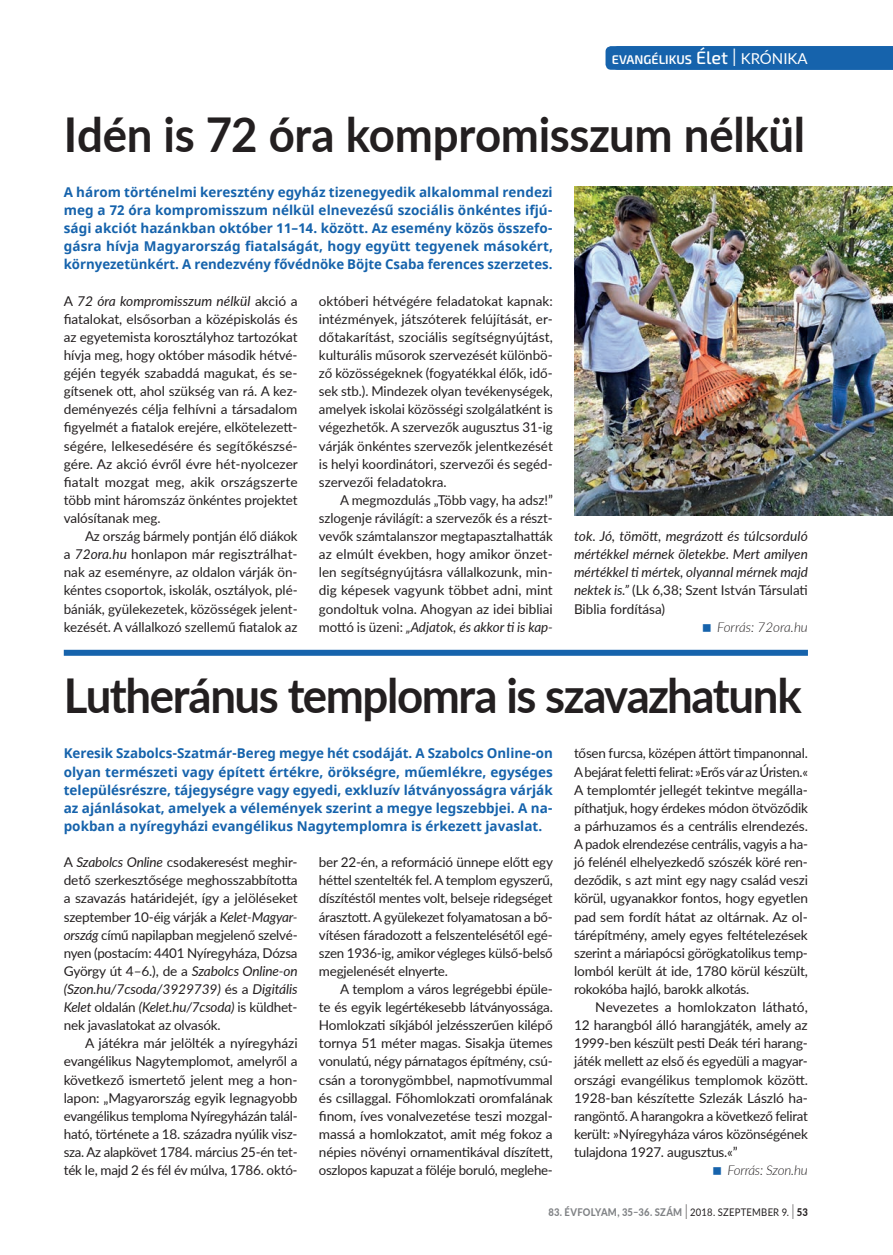
<style>
.page{position:relative;width:893px;height:1255px;background:#fff}
.page>*{position:absolute;margin:0;border:0;box-sizing:border-box;transform-origin:0 0}
.t1{font:700 48px "Lato";letter-spacing:-.025em;color:#231f20;scale:.95 1}
.t2{font:700 48px "Lato";letter-spacing:-.005em;color:#231f20;scale:.95 1}
.t3{font:13.5px/18.1px "Lato";letter-spacing:-.015em;color:#231f20;text-align:justify}
.t4{font:700 13.5px/18.1px "Noto Sans";color:#1663ac;text-align:justify}
.t5{font:italic 13.5px/18.1px "Lato";color:#231f20;text-align:justify}
.t6{font:italic 300 13.5px "Lato";letter-spacing:-.015em;color:#231f20}
.t7{font:600 12.6px "Exo 2";color:#fff}
.t8{font:800 10.5px "Lato";letter-spacing:.025em;color:#808285;scale:.9 1}
.s1{font-weight:500;font-size:18px}
.s2{font-weight:300;font-size:25.2px}
.s3{font-family:"Lato";font-weight:400;font-size:15px}
.s4{font-style:italic}
.s5{font-style:normal}
.s6{font-weight:300;font-size:21px;color:#231f20}
.s7{font-weight:400;color:#231f20}
.s8{color:#231f20}
</style>
<div class="page">
<div style="left:605px;top:46px;width:288px;height:24px;background:#1663ac"></div>
<div style="left:64px;top:649px;width:744px;height:6px;background:#1663ac"></div>
<img style="left:574px;top:186px;width:319px;height:329px">
<p class="t7" style="left:612px;top:52px;width:197px">EVANGÉLIKUS <span class="s1">Élet</span> <span class="s2">I</span> <span class="s3">KRÓNIKA</span></p>
<p class="t7" style="left:619px;top:52px;width:189px">EVANGÉLIKUS <span class="s1">Élet</span> <span class="s2">I</span> <span class="s3">XXXXXX</span></p>
<h1 class="t2" style="left:64px;top:99px;width:782px">Idén is 72 óra kompromisszum nélkül</h1>
<p class="t4" style="left:64px;top:183px;width:491px">A három történelmi keresztény egyház tizenegyedik alkalommal rendezi meg a 72 óra kompromisszum nélkül elnevezésű szociális önkéntes ifjú&shy;sági akciót hazánkban október 11–14. között. Az esemény közös összefo&shy;gásra hívja Magyarország fiatalságát, hogy együtt tegyenek másokért, környezetünkért. A rendezvény fővédnöke Böjte Csaba ferences szerzetes.</p>
<p class="t3" style="left:64px;top:291px;width:236px">A <span class="s4">72 óra kompromisszum nélkül</span> akció a fiatalokat, elsősorban a középiskolás és az egyetemista korosztályhoz tartozókat hívja meg, hogy október második hétvé&shy;géjén tegyék szabaddá magukat, és se&shy;gítsenek ott, ahol szükség van rá. A kez&shy;deményezés célja felhívni a társadalom figyelmét a fiatalok erejére, elkötelezett&shy;ségére, lelkesedésére és segítőkészsé&shy;gére. Az akció évről évre hét-nyolcezer fiatalt mozgat meg, akik országszerte több mint háromszáz önkéntes projektet valósítanak meg.</p>
<p class="t3" style="left:64px;top:526px;width:235px;text-indent:21px">Az ország bármely pontján élő diákok a <span class="s4">72ora.hu</span> honlapon már regisztrálhat&shy;nak az eseményre, az oldalon várják ön&shy;kéntes csoportok, iskolák, osztályok, plé&shy;bániák, gyülekezetek, közösségek jelent&shy;kezését. A vállalkozó szellemű fiatalok az</p>
<p class="t3" style="left:319px;top:291px;width:235px">októberi hétvégére feladatokat kapnak: intézmények, játszóterek felújítását, er&shy;dőtakarítást, szociális segítségnyújtást, kulturális műsorok szervezését különbö&shy;ző közösségeknek (fogyatékkal élők, idő&shy;sek stb.). Mindezek olyan tevékenységek, amelyek iskolai közösségi szolgálatként is végezhetők. A szervezők augusztus 31-ig várják önkéntes szervezők jelentkezését is helyi koordinátori, szervezői és segéd&shy;szervezői feladatokra.</p>
<p class="t3" style="left:319px;top:490px;width:236px;text-indent:21px">A megmozdulás „Több vagy, ha adsz!” szlogenje rávilágít: a szervezők és a részt&shy;vevők számtalanszor megtapasztalhatták az elmúlt években, hogy amikor önzet&shy;len segítségnyújtásra vállalkozunk, min&shy;dig képesek vagyunk többet adni, mint gondoltuk volna. Ahogyan az idei bibliai mottó is üzeni: <span class="s4">„Adjatok, és akkor ti is kap-</span></p>
<p class="t5" style="left:574px;top:526px;width:235px">tok. Jó, tömött, megrázott és túlcsorduló mértékkel mérnek öletekbe. Mert amilyen mértékkel ti mértek, olyannal mérnek majd nektek is.” <span class="s5">(Lk 6,38; Szent István Társulati Biblia fordítása)</span></p>
<p class="t6" style="left:717px;top:617px;width:92px">Forrás: 72ora.hu</p>
<h1 class="t1" style="left:64px;top:660px;width:778px">Lutheránus templomra is szavazhatunk</h1>
<p class="t4" style="left:64px;top:744px;width:491px">Keresik Szabolcs-Szatmár-Bereg megye hét csodáját. A Szabolcs Online-on olyan természeti vagy épített értékre, örökségre, műemlékre, egységes településrészre, tájegységre vagy egyedi, exkluzív látványosságra várják az ajánlásokat, amelyek a vélemények szerint a megye legszebbjei. A na&shy;pokban a nyíregyházi evangélikus Nagytemplomra is érkezett javaslat.</p>
<p class="t3" style="left:574px;top:744px;width:235px">tősen furcsa, középen áttört timpanonnal.<br>A bejárat feletti felirat: »Erős vár az Úristen.« A templomtér jellegét tekintve megálla&shy;píthatjuk, hogy érdekes módon ötvöződik a párhuzamos és a centrális elrendezés.<br>A padok elrendezése centrális, vagyis a ha&shy;jó felénél elhelyezkedő szószék köré ren&shy;deződik, s azt mint egy nagy család veszi körül, ugyanakkor fontos, hogy egyetlen pad sem fordít hátat az oltárnak. Az ol&shy;tárépítmény, amely egyes feltételezések szerint a máriapócsi görögkatolikus temp&shy;lomból került át ide, 1780 körül készült, rokokóba hajló, barokk alkotás.</p>
<p class="t3" style="left:574px;top:997px;width:235px;text-indent:21px">Nevezetes a homlokzaton látható, 12 harangból álló harangjáték, amely az 1999-ben készült pesti Deák téri harang&shy;játék mellett az első és egyedüli a magyar&shy;országi evangélikus templomok között.<br>1928-ban készítette Szlezák László ha&shy;rangöntő. A harangokra a következő felirat került: »Nyíregyháza város közönségének tulajdona 1927. augusztus.«”</p>
<p class="t6" style="left:727px;top:1160px;width:82px">Forrás: Szon.hu</p>
<p class="t3" style="left:64px;top:852px;width:235px">A <span class="s4">Szabolcs Online</span> csodakeresést meghir&shy;dető szerkesztősége meghosszabbította a szavazás határidejét, így a jelöléseket szeptember 10-éig várják a <span class="s4">Kelet-Magyar&shy;ország</span> című napilapban megjelenő szelvé&shy;nyen (postacím: 4401 Nyíregyháza, Dózsa György út 4–6.), de a <span class="s4">Szabolcs Online-on (Szon.hu/7csoda/3929739)</span> és a <span class="s4">Digitális Kelet</span> oldalán <span class="s4">(Kelet.hu/7csoda)</span> is küldhet&shy;nek javaslatokat az olvasók.</p>
<p class="t3" style="left:64px;top:1033px;width:235px;text-indent:21px">A játékra már jelölték a nyíregyházi evangélikus Nagytemplomot, amelyről a következő ismertető jelent meg a hon&shy;lapon: „Magyarország egyik legnagyobb evangélikus temploma Nyíregyházán talál&shy;ható, története a 18. századra nyúlik vis - sza. Az alapkövet 1784. március 25-én tet&shy;ték le, majd 2 és fél év múlva, 1786. októ-</p>
<p class="t3" style="left:319px;top:852px;width:236px">ber 22-én, a reformáció ünnepe előtt egy héttel szentelték fel. A templom egyszerű, díszítéstől mentes volt, belseje ridegséget árasztott. A gyülekezet folyamatosan a bő&shy;vítésen fáradozott a felszentelésétől egé&shy;szen 1936-ig, amikor végleges külső-belső megjelenését elnyerte.</p>
<p class="t3" style="left:319px;top:979px;width:235px;text-indent:21px">A templom a város legrégebbi épüle&shy;te és egyik legértékesebb látványossága.<br>Homlokzati síkjából jelzésszerűen kilépő tornya 51 méter magas. Sisakja ütemes vonulatú, négy párnatagos építmény, csú&shy;csán a toronygömbbel, napmotívummal és csillaggal. Főhomlokzati oromfalának finom, íves vonalvezetése teszi mozgal&shy;massá a homlokzatot, amit még fokoz a népies növényi ornamentikával díszített, oszlopos kapuzat a föléje boruló, meglehe-</p>
<p class="t8" style="left:548px;top:1203px;width:290px">83. ÉVFOLYAM, 35–36. SZÁM <span class="s6">I</span> <span class="s7">2018. SZEPTEMBER 9.</span> <span class="s6">I</span> <span class="s8">53</span></p>
</div>
